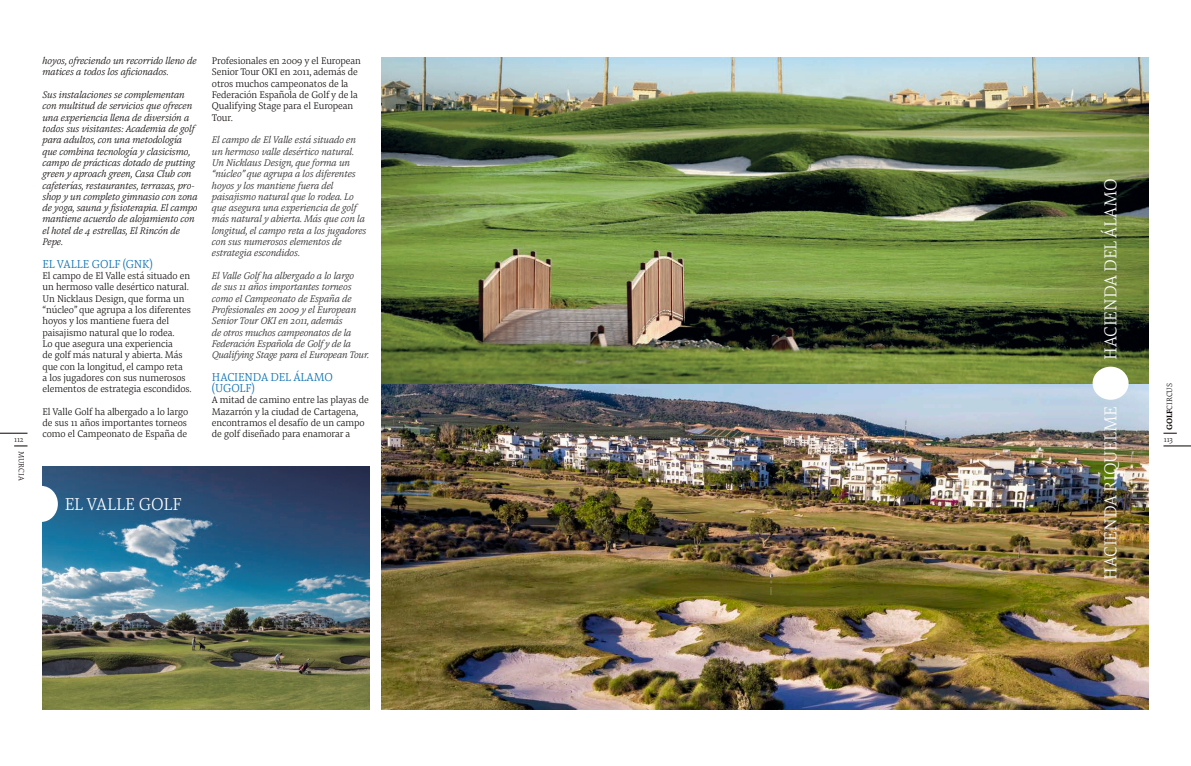
<style>
.page{position:relative;width:1191px;height:766px;background:#fff}
.page>*{position:absolute;margin:0;border:0;box-sizing:border-box;transform-origin:0 0}
.t1{font:300 18px "Pensum Pro";letter-spacing:-.01em;color:#fff}
.t2{font:300 12px/11.3px "Pensum Pro";letter-spacing:-.01em;color:#006bb0}
.t3{font:300 10px/11.3px "Pensum Pro";letter-spacing:-.01em;color:#080302}
.t4{font:italic 300 10px/11.3px "Pensum Pro";letter-spacing:-.01em;color:#231f20}
.t5{font:italic 300 10px/11.3px "Pensum Pro";letter-spacing:-.01em;color:#080302}
.t6{font:300 8px "Pensum Pro";color:#110a0c}
.t7{font:300 8px "Pensum Pro";color:#080302}
.s1{font-weight:700}
</style>
<div class="page">
<img style="left:381px;top:57px;width:767px;height:652px">
<img style="left:43px;top:466px;width:326px;height:242px">
<div style="left:1092px;top:366px;width:36px;height:33px;background:#fff;border-radius:50%"></div>
<div style="left:25px;top:485px;width:33px;height:36px;background:#fff;border-radius:50%"></div>
<svg style="left:0;top:433px;width:27px;height:1px"></svg>
<svg style="left:1163px;top:433px;width:13px;height:1px"></svg>
<svg style="left:14px;top:445px;width:13px;height:1px"></svg>
<svg style="left:1163px;top:445px;width:28px;height:1px"></svg>
<p class="t6" style="left:14px;top:433px;width:11px">112</p>
<p class="t6" style="left:27px;top:450px;width:31px;rotate:90deg">MURCIA</p>
<p class="t5" style="left:43px;top:55px;width:156px">hoyos, ofreciendo un recorrido lleno de matices a todos los aficionados.</p>
<p class="t5" style="left:43px;top:89px;width:157px">Sus instalaciones se complementan con multitud de servicios que ofrecen una experiencia llena de diversión a todos sus visitantes: Academia de golf para adultos, con una metodología que combina tecnología y clasicismo, campo de prácticas dotado de putting green y aproach green, Casa Club con cafeterías, restaurantes, terrazas, pro&shy;shop y un completo gimnasio con zona de yoga, sauna y fisioterapia. El campo mantiene acuerdo de alojamiento con el hotel de 4 estrellas, El Rincón de Pepe.</p>
<p class="t2" style="left:43px;top:258px;width:112px">EL VALLE GOLF (GNK)</p>
<p class="t3" style="left:43px;top:270px;width:151px">El campo de El Valle está situado en un hermoso valle desértico natural.<br>Un Nicklaus Design, que forma un “núcleo” que agrupa a los diferentes hoyos y los mantiene fuera del paisajismo natural que lo rodea.<br>Lo que asegura una experiencia<br>de golf más natural y abierta. Más que con la longitud, el campo reta<br>a los jugadores con sus numerosos elementos de estrategia escondidos.</p>
<p class="t3" style="left:43px;top:405px;width:147px;text-align:justify">El Valle Golf ha albergado a lo largo de sus 11 años importantes torneos como el Campeonato de España de</p>
<p class="t3" style="left:212px;top:55px;width:150px">Profesionales en 2009 y el European<br>Senior Tour OKI en 2011, además de otros muchos campeonatos de la<br>Federación Española de Golf y de la<br>Qualifying Stage para el European<br>Tour.</p>
<p class="t4" style="left:212px;top:134px;width:156px">El campo de El Valle está situado en un hermoso valle desértico natural.<br>Un Nicklaus Design, que forma un “núcleo” que agrupa a los diferentes hoyos y los mantiene fuera del paisajismo natural que lo rodea. Lo que asegura una experiencia de golf más natural y abierta. Más que con la longitud, el campo reta a los jugadores con sus numerosos elementos de estrategia escondidos.</p>
<p class="t4" style="left:212px;top:270px;width:159px">El Valle Golf ha albergado a lo largo<br>de sus 11 años importantes torneos como el Campeonato de España de Profesionales en 2009 y el European Senior Tour OKI en 2011, además<br>de otros muchos campeonatos de la Federación Española de Golf y de la Qualifying Stage para el European Tour.</p>
<p class="t2" style="left:212px;top:371px;width:122px">HACIENDA DEL ÁLAMO (UGOLF)</p>
<p class="t3" style="left:212px;top:394px;width:158px">A mitad de camino entre las playas de Mazarrón y la ciudad de Cartagena, encontramos el desafío de un campo de golf diseñado para enamorar a</p>
<p class="t1" style="left:65px;top:491px;width:118px">EL VALLE GOLF</p>
<p class="t1" style="left:1097px;top:360px;width:183px;rotate:-90deg">HACIENDA DEL ÁLAMO</p>
<p class="t1" style="left:1097px;top:579px;width:175px;rotate:-90deg">HACIENDA RIQUELME</p>
<p class="t7" style="left:1164px;top:430px;width:49px;rotate:-90deg"><span class="s1">GOLF</span>CIRCUS</p>
<p class="t6" style="left:1163px;top:433px;width:11px">113</p>
</div>
